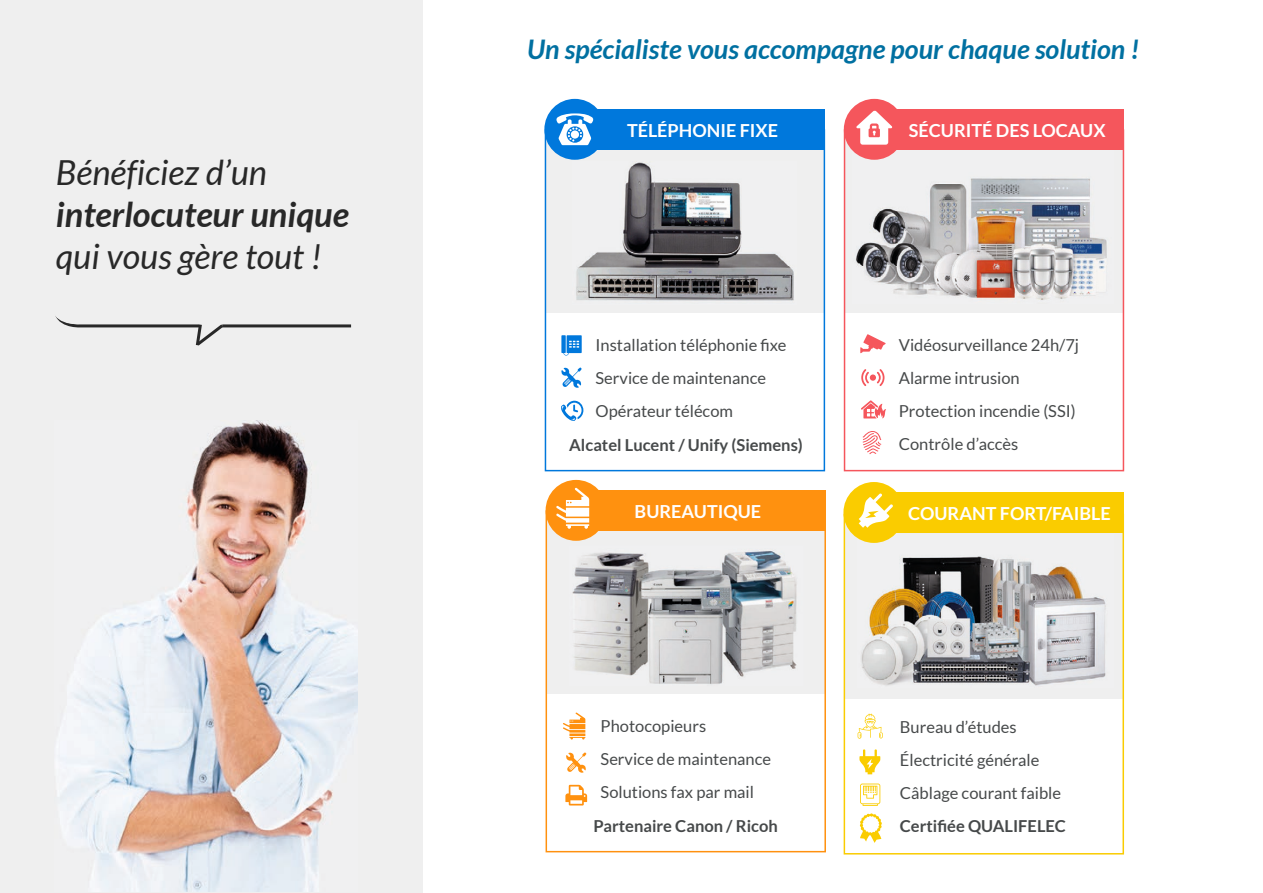
<style>
.page{position:relative;width:1263px;height:893px;background:#fff}
.page>*{position:absolute;margin:0;border:0;box-sizing:border-box;transform-origin:0 0}
.t1{font:italic 34.5px "Lato";color:#282828}
.t2{font:italic 700 34.5px "Lato";color:#282828}
.t3{font:italic 700 27px "Lato";color:#0070a1}
.t4{font:700 18px "Lato";color:#fff}
.t5{font:16.5px/33px "Lato";color:#46494a}
.t6{font:700 16.5px "Lato";color:#46494a}
</style>
<div class="page">
<div style="left:546px;top:131px;width:277px;height:182px;background:#efefef"></div>
<img style="left:576px;top:162px;width:218px;height:139px">
<div style="left:845px;top:516px;width:277px;height:183px;background:#efefef"></div>
<img style="left:857px;top:536px;width:249px;height:150px">
<div style="left:845px;top:131px;width:277px;height:182px;background:#efefef"></div>
<img style="left:855px;top:153px;width:252px;height:147px">
<div style="left:547px;top:512px;width:277px;height:182px;background:#efefef"></div>
<img style="left:572px;top:551px;width:225px;height:133px">
<div style="left:0;top:0;width:422px;height:893px;background:#efefef"></div>
<img style="left:56px;top:420px;width:302px;height:472px">
<svg style="left:226px;top:324px;width:125px;height:4px"></svg>
<svg style="left:55px;top:316px;width:171px;height:30px"></svg>
<div style="left:545px;top:129px;width:280px;height:342px;border:2px solid #0078dc"></div>
<svg style="left:561px;top:367px;width:21px;height:21px"></svg>
<svg style="left:561px;top:335px;width:21px;height:21px"></svg>
<svg style="left:561px;top:401px;width:22px;height:20px"></svg>
<div style="left:559px;top:109px;width:266px;height:41px;background:#0078dc"></div>
<div style="left:544px;top:99px;width:61px;height:61px;background:#0078dc;border-radius:50%"></div>
<svg style="left:556px;top:113px;width:38px;height:32px"></svg>
<div style="left:844px;top:514px;width:280px;height:340px;border:2px solid #facc00"></div>
<svg style="left:859px;top:749px;width:21px;height:25px"></svg>
<svg style="left:860px;top:784px;width:20px;height:22px"></svg>
<svg style="left:858px;top:714px;width:25px;height:25px"></svg>
<svg style="left:859px;top:813px;width:23px;height:30px"></svg>
<div style="left:860px;top:492px;width:264px;height:41px;background:#facc00"></div>
<div style="left:843px;top:482px;width:61px;height:61px;background:#facc00;border-radius:50%"></div>
<svg style="left:859px;top:494px;width:34px;height:34px"></svg>
<div style="left:844px;top:129px;width:280px;height:342px;border:2px solid #f5565c"></div>
<svg style="left:860px;top:334px;width:25px;height:19px"></svg>
<svg style="left:861px;top:369px;width:23px;height:17px"></svg>
<svg style="left:861px;top:400px;width:25px;height:18px"></svg>
<svg style="left:863px;top:431px;width:18px;height:23px"></svg>
<div style="left:860px;top:109px;width:264px;height:41px;background:#f5565c"></div>
<div style="left:844px;top:99px;width:61px;height:61px;background:#f5565c;border-radius:50%"></div>
<svg style="left:856px;top:110px;width:36px;height:35px"></svg>
<div style="left:545px;top:510px;width:281px;height:342px;border:2px solid #ff910f"></div>
<svg style="left:566px;top:752px;width:20px;height:21px"></svg>
<svg style="left:565px;top:785px;width:22px;height:20px"></svg>
<svg style="left:563px;top:712px;width:22px;height:27px"></svg>
<div style="left:557px;top:490px;width:269px;height:41px;background:#ff910f"></div>
<div style="left:546px;top:480px;width:60px;height:61px;background:#ff910f;border-radius:50%"></div>
<svg style="left:556px;top:488px;width:33px;height:41px"></svg>
<h1 class="t1" style="left:56px;top:153px;width:213px">Bénéficiez d’un</h1>
<h1 class="t2" style="left:56px;top:194px;width:295px">interlocuteur unique</h1>
<h1 class="t1" style="left:56px;top:237px;width:267px">qui vous gère tout !</h1>
<h2 class="t3" style="left:527px;top:34px;width:614px">Un spécialiste vous accompagne pour chaque solution !</h2>
<p class="t4" style="left:627px;top:120px;width:153px">TÉLÉPHONIE FIXE</p>
<p class="t4" style="left:909px;top:120px;width:198px">SÉCURITÉ DES LOCAUX</p>
<p class="t5" style="left:595px;top:329px;width:192px">Installation téléphonie fixe<br>Service de maintenance<br>Opérateur télécom</p>
<p class="t6" style="left:569px;top:435px;width:235px">Alcatel Lucent / Unify (Siemens)</p>
<p class="t5" style="left:899px;top:329px;width:182px">Vidéosurveillance 24h/7j<br>Alarme intrusion<br>Protection incendie (SSI)<br>Contrôle d’accès</p>
<p class="t4" style="left:635px;top:501px;width:128px">BUREAUTIQUE</p>
<p class="t4" style="left:908px;top:503px;width:204px">COURANT FORT/FAIBLE</p>
<p class="t5" style="left:601px;top:710px;width:172px">Photocopieurs<br>Service de maintenance<br>Solutions fax par mail</p>
<p class="t6" style="left:594px;top:816px;width:186px">Partenaire Canon / Ricoh</p>
<p class="t5" style="left:900px;top:711px;width:163px">Bureau d’études<br>Électricité générale<br>Câblage courant faible</p>
<p class="t6" style="left:900px;top:817px;width:168px">Certifiée QUALIFELEC</p>
</div>
